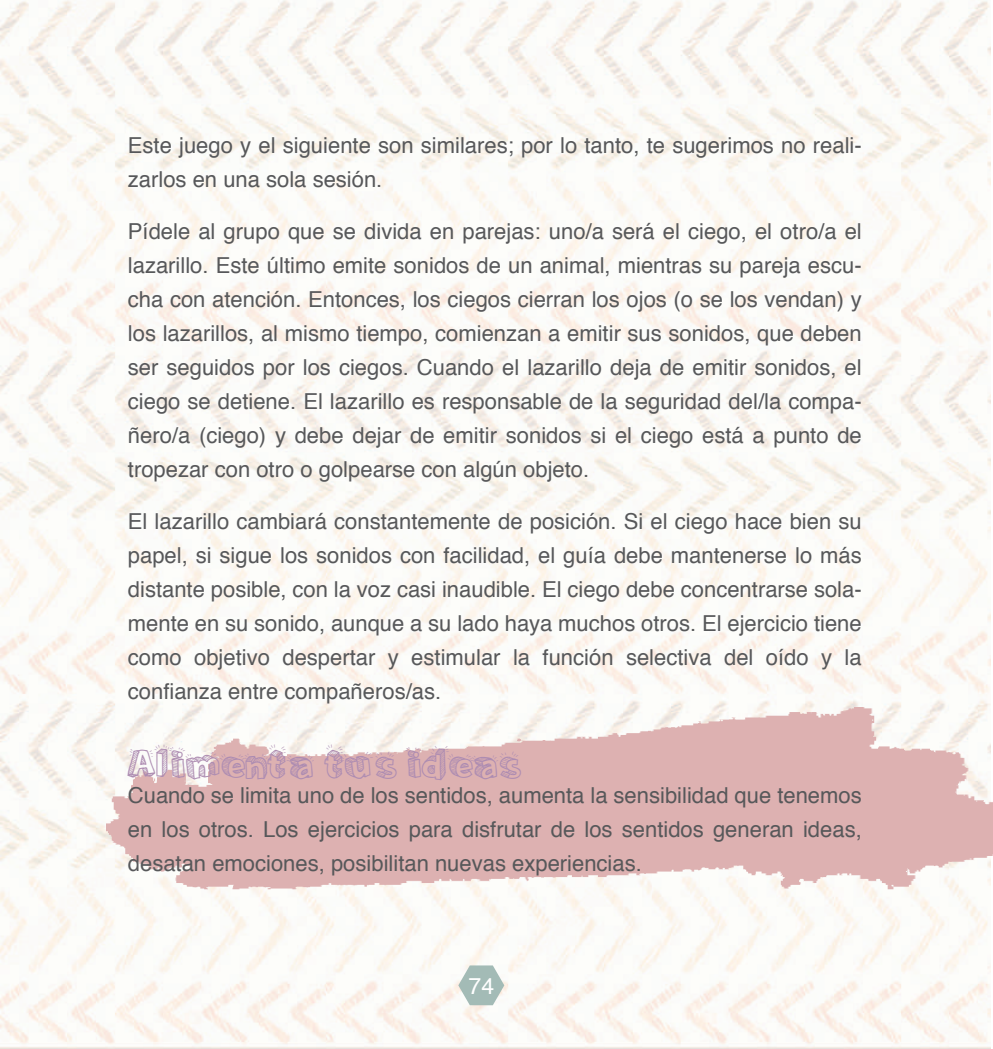
<style>
.page{position:relative;width:993px;height:1049px;background:#fff}
.page>*{position:absolute;margin:0;border:0;box-sizing:border-box;transform-origin:0 0}
.t1{font:40px "Sketch 3 D";color:#ad8cb1}
.t2{font:23px "Helvetica";color:#fff}
.t3{font:22px/34px "Helvetica";color:#57585a;text-align:justify}
</style>
<div class="page">
<img style="left:0;top:0;width:989px;height:1049px">
<svg style="left:458px;top:965px;width:46px;height:40px"></svg>
<img style="left:107px;top:697px;width:885px;height:268px">
<p class="t3" style="left:128px;top:129px;width:735px">Este juego y el siguiente son similares; por lo tanto, te sugerimos no reali&shy;zarlos en una sola sesión.</p>
<p class="t3" style="left:128px;top:215px;width:735px">Pídele al grupo que se divida en parejas: uno/a será el ciego, el otro/a el lazarillo. Este último emite sonidos de un animal, mientras su pareja escu&shy;cha con atención. Entonces, los ciegos cierran los ojos (o se los vendan) y los lazarillos, al mismo tiempo, comienzan a emitir sus sonidos, que deben ser seguidos por los ciegos. Cuando el lazarillo deja de emitir sonidos, el ciego se detiene. El lazarillo es responsable de la seguridad del/la compa&shy;ñero/a (ciego) y debe dejar de emitir sonidos si el ciego está a punto de tropezar con otro o golpearse con algún objeto.</p>
<p class="t3" style="left:128px;top:505px;width:735px">El lazarillo cambiará constantemente de posición. Si el ciego hace bien su papel, si sigue los sonidos con facilidad, el guía debe mantenerse lo más distante posible, con la voz casi inaudible. El ciego debe concentrarse sola&shy;mente en su sonido, aunque a su lado haya muchos otros. El ejercicio tiene como objetivo despertar y estimular la función selectiva del oído y la confianza entre compañeros/as.</p>
<h1 class="t1" style="left:128px;top:742px;width:393px">Alimenta tus ideas</h1>
<p class="t3" style="left:128px;top:779px;width:735px">Cuando se limita uno de los sentidos, aumenta la sensibilidad que tenemos en los otros. Los ejercicios para disfrutar de los sentidos generan ideas, desatan emociones, posibilitan nuevas experiencias.</p>
<p class="t2" style="left:468px;top:968px;width:27px">74</p>
</div>
